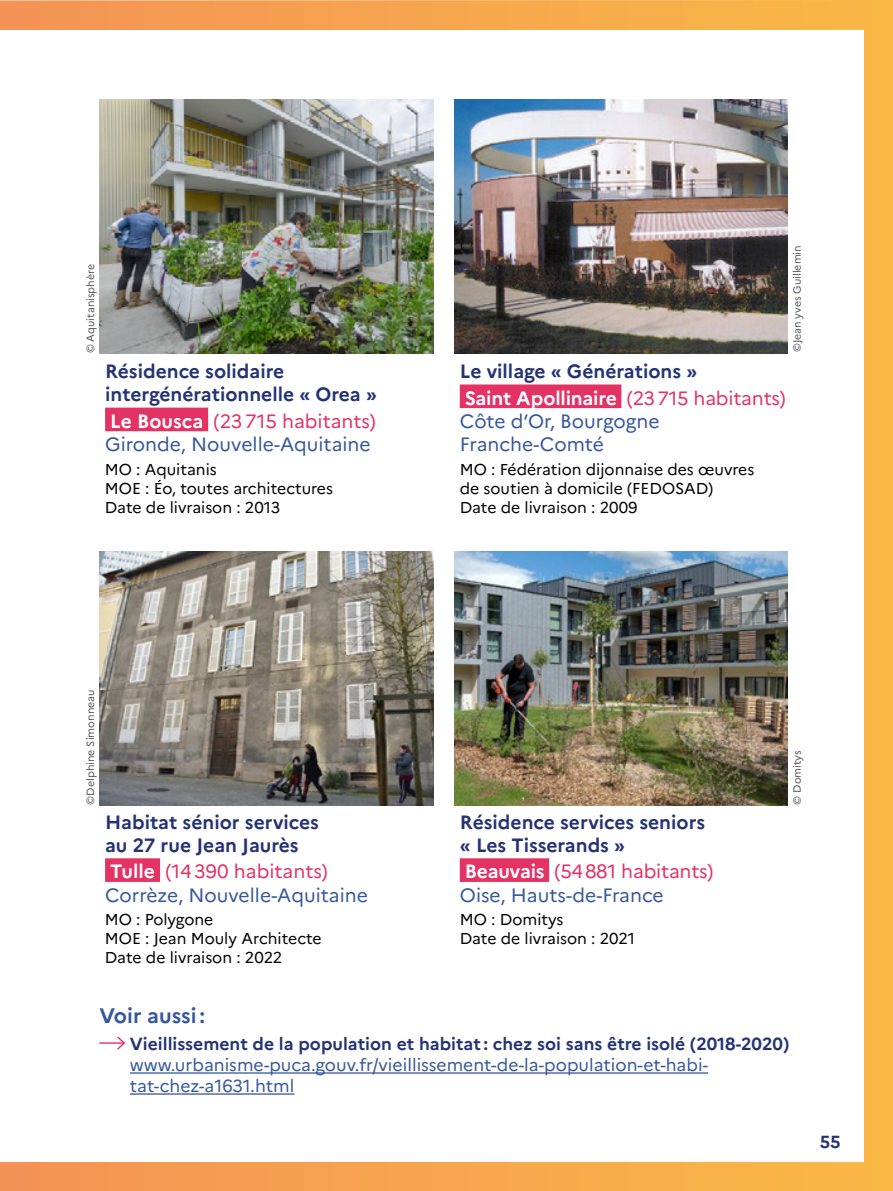
<style>
.page{position:relative;width:893px;height:1191px;background:#fff}
.page>*{position:absolute;margin:0;border:0;box-sizing:border-box;transform-origin:0 0}
.t1{font:700 21px "Marianne";color:#36579d}
.t2{font:700 19.25px/23.1px "Marianne";color:#253375}
.t3{font:19.25px/23.1px "Marianne";color:#36579d}
.t4{font:17.5px/21px "Marianne";color:#36579d}
.t5{font:700 17.5px "Marianne";color:#253375}
.t6{font:15.75px/18.9px "Marianne";color:#000}
.t7{font:10.5px "Marianne";color:#565656}
.s1{font-weight:700;color:#fff}
.s2{color:#e33264}
.s3{color:#fff}
.s4{font-weight:400;color:#e33264}
</style>
<div class="page">
<div style="left:0;top:0;width:893px;height:1191px;background:linear-gradient(to right,#f39356,#fab946)"></div>
<div style="left:0;top:30px;width:863px;height:1131px;background:#fff"></div>
<img style="left:100px;top:99px;width:333px;height:254px">
<img style="left:455px;top:99px;width:333px;height:254px">
<div style="left:105px;top:407px;width:103px;height:30px;background:#e33264"></div>
<div style="left:100px;top:431px;width:297px;height:25px;background:#fff"></div>
<div style="left:460px;top:384px;width:162px;height:30px;background:#e33264"></div>
<div style="left:455px;top:408px;width:210px;height:25px;background:#fff"></div>
<div style="left:105px;top:858px;width:55px;height:30px;background:#e33264"></div>
<div style="left:100px;top:882px;width:335px;height:25px;background:#fff"></div>
<div style="left:460px;top:858px;width:89px;height:30px;background:#e33264"></div>
<div style="left:455px;top:882px;width:276px;height:25px;background:#fff"></div>
<img style="left:100px;top:551px;width:333px;height:254px">
<img style="left:455px;top:551px;width:333px;height:254px">
<hr style="left:130px;top:1072px;width:578px;height:1px;background:#36579d">
<hr style="left:130px;top:1093px;width:164px;height:1px;background:#36579d">
<svg style="left:99px;top:1036px;width:26px;height:14px"></svg>
<p class="t7" style="left:82px;top:353px;width:91px;rotate:-90deg">© Aquitanisphère</p>
<p class="t2" style="left:105px;top:358px;width:273px">Résidence solidaire intergénérationnelle « Orea »</p>
<p class="t3" style="left:105px;top:408px;width:272px"><span class="s1">Le Bousca</span> <span class="s2">(23 715 habitants)<br></span>Gironde, Nouvelle-Aquitaine</p>
<p class="t6" style="left:105px;top:458px;width:230px">MO : Aquitanis<br>MOE : Éo, toutes architectures<br>Date de livraison : 2013</p>
<p class="t2" style="left:460px;top:357px;width:327px;line-height:26.2px">Le village « Générations »<br><span class="s3">Saint Apollinaire</span> <span class="s4">(23 715 habitants)</span></p>
<p class="t3" style="left:460px;top:408px;width:201px">Côte d’Or, Bourgogne<br>Franche-Comté</p>
<p class="t6" style="left:460px;top:458px;width:296px">MO : Fédération dijonnaise des œuvres de soutien à domicile (FEDOSAD)<br>Date de livraison : 2009</p>
<p class="t7" style="left:789px;top:352px;width:109px;rotate:-90deg">©Jean yves Guillemin</p>
<p class="t7" style="left:82px;top:804px;width:116px;rotate:-90deg">©Delphine Simonneau</p>
<p class="t2" style="left:105px;top:809px;width:215px">Habitat sénior services au 27 rue Jean Jaurès</p>
<p class="t3" style="left:105px;top:858px;width:264px"><span class="s1">Tulle</span> <span class="s2">(14 390 habitants)<br></span>Corrèze, Nouvelle-Aquitaine</p>
<p class="t6" style="left:105px;top:909px;width:218px">MO : Polygone<br>MOE : Jean Mouly Architecte<br>Date de livraison : 2022</p>
<p class="t2" style="left:460px;top:809px;width:247px">Résidence services seniors « Les Tisserands »</p>
<p class="t3" style="left:460px;top:858px;width:255px"><span class="s1">Beauvais</span> <span class="s2">(54 881 habitants)<br></span>Oise, Hauts-de-France</p>
<p class="t6" style="left:460px;top:909px;width:177px">MO : Domitys<br>Date de livraison : 2021</p>
<p class="t7" style="left:789px;top:804px;width:56px;rotate:-90deg">© Domitys</p>
<h1 class="t1" style="left:99px;top:999px;width:107px">Voir aussi :</h1>
<p class="t5" style="left:130px;top:1030px;width:661px">Vieillissement de la population et habitat : chez soi sans être isolé (2018-2020)</p>
<p class="t4" style="left:130px;top:1052px;width:580px">www.urbanisme-puca.gouv.fr/vieillissement-de-la-population-et-habi&shy;tat-chez-a1631.html</p>
<p class="t5" style="left:820px;top:1127px;width:22px">55</p>
</div>
